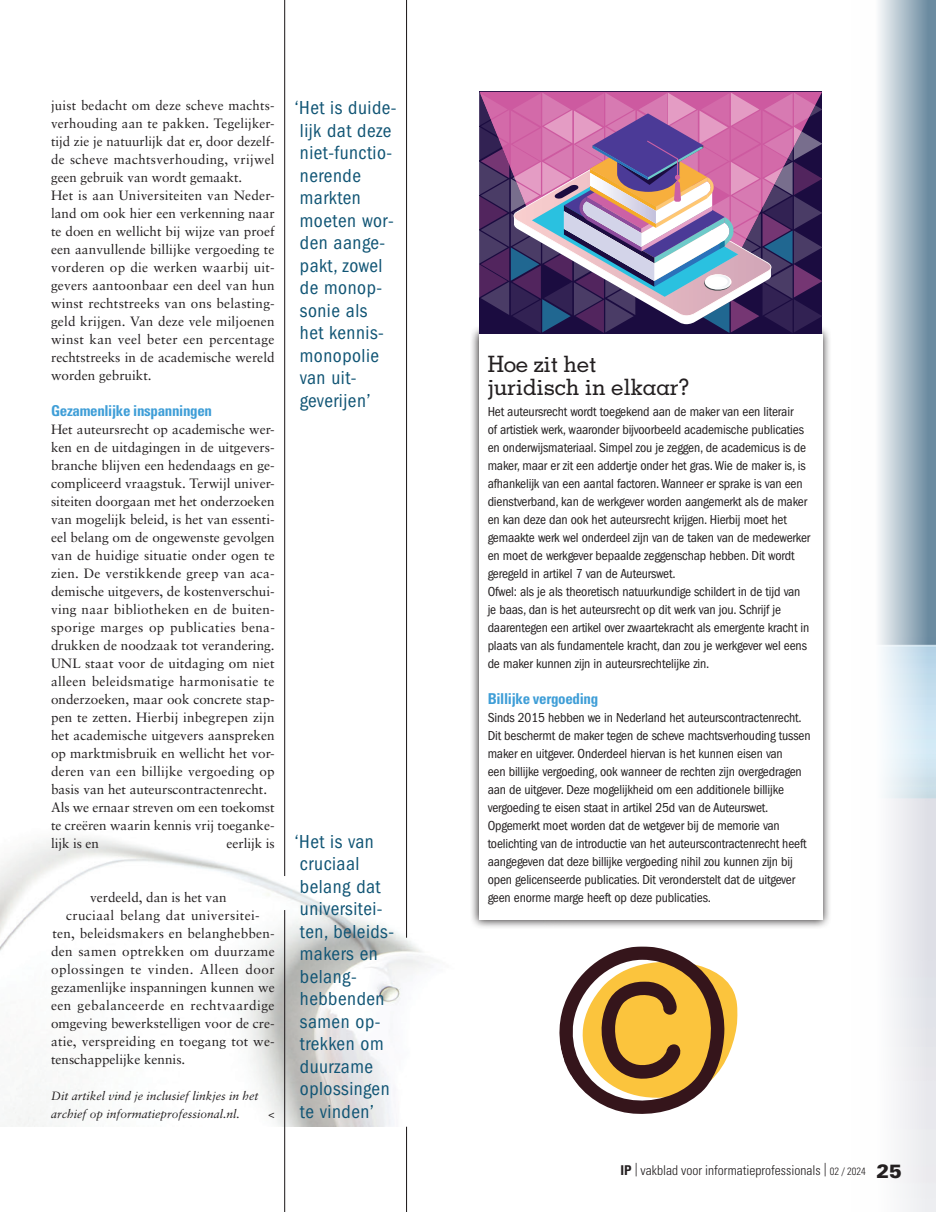
<style>
.page{position:relative;width:936px;height:1212px;background:#fff}
.page>*{position:absolute;margin:0;border:0;box-sizing:border-box;transform-origin:0 0}
.t1{font:500 22.5px/22.5px "Memphis";letter-spacing:-.01em;color:#231f20}
.t2{font:condensed 19.5px/22.5px "Franklin Gothic";letter-spacing:.025em;color:#115575}
.t3{font:700 condensed 15px "Univers";letter-spacing:-.025em;color:#3f9ed7}
.t4{font:13.5px/18px "Sabon";letter-spacing:.005em;color:#231f20}
.t5{font:condensed 13.5px/18px "Franklin Gothic";letter-spacing:-.01em;color:#231f20}
.t6{font:13.5px "Sabon";letter-spacing:.025em;color:#231f20}
.t7{font:300 condensed 13.5px "Univers";color:#231f20}
.t8{font:13.5px "Sabon";letter-spacing:.03em;color:#231f20}
.t9{font:13.5px "Sabon";letter-spacing:.035em;color:#231f20}
.t10{font:italic 12px/18px "Sabon";color:#231f20}
.s1{font-weight:700}
.s2{font-size:10.5px}
.s3{font-weight:900;font-stretch:normal;font-size:19.2px}
</style>
<div class="page">
<img style="left:0;top:93px;width:428px;height:1034px">
<img style="left:878px;top:0;width:57px;height:1212px">
<hr style="left:284px;top:0;width:1px;height:876px;background:#231f20">
<hr style="left:284px;top:910px;width:1px;height:302px;background:#231f20">
<hr style="left:406px;top:0;width:1px;height:938px;background:#231f20">
<hr style="left:406px;top:1127px;width:1px;height:85px;background:#231f20">
<svg style="left:471px;top:328px;width:359px;height:600px"></svg>
<div style="left:479px;top:334px;width:343px;height:586px;background:#fff"></div>
<svg style="left:479px;top:93px;width:344px;height:240px;background:#8d6993"></svg>
<svg style="left:559px;top:946px;width:178px;height:168px"></svg>
<p class="t4" style="left:51px;top:96px;width:225px">juist bedacht om deze scheve machts&shy;verhouding aan te pakken. Tegelijker&shy;tijd zie je natuurlijk dat er, door dezelf&shy;de scheve machtsverhouding, vrijwel geen gebruik van wordt gemaakt.<br>Het is aan Universiteiten van Neder&shy;land om ook hier een verkenning naar te doen en wellicht bij wijze van proef een aanvullende billijke vergoeding te vorderen op die werken waarbij uit&shy;gevers aantoonbaar een deel van hun winst rechtstreeks van ons belasting&shy;geld krijgen. Van deze vele miljoenen winst kan veel beter een percentage rechtstreeks in de academische wereld worden gebruikt.</p>
<p class="t3" style="left:51px;top:401px;width:162px">Gezamenlijke inspanningen</p>
<p class="t4" style="left:51px;top:420px;width:225px">Het auteursrecht op academische wer&shy;ken en de uitdagingen in de uitgevers&shy;branche blijven een hedendaags en ge&shy;compliceerd vraagstuk. Terwijl univer&shy;siteiten doorgaan met het onderzoeken van mogelijk beleid, is het van essenti&shy;eel belang om de ongewenste gevolgen van de huidige situatie onder ogen te zien. De verstikkende greep van aca&shy;demische uitgevers, de kostenverschui&shy;ving naar bibliotheken en de buiten&shy;sporige marges op publicaties bena&shy;drukken de noodzaak tot verandering.<br>UNL staat voor de uitdaging om niet alleen beleidsmatige harmonisatie te onderzoeken, maar ook concrete stap&shy;pen te zetten. Hierbij inbegrepen zijn het academische uitgevers aanspreken op marktmisbruik en wellicht het vor&shy;deren van een billijke vergoeding op basis van het auteurscontractenrecht.<br>Als we ernaar streven om een toekomst te creëren waarin kennis vrij toeganke&shy;lijk is en</p>
<p class="t4" style="left:227px;top:834px;width:50px">eerlijk is</p>
<p class="t4" style="left:90px;top:888px;width:138px">verdeeld, dan is het van</p>
<p class="t6" style="left:66px;top:907px;width:195px">cruciaal belang dat universitei-</p>
<p class="t4" style="left:53px;top:924px;width:223px">ten, beleidsmakers en belanghebben-</p>
<p class="t6" style="left:51px;top:943px;width:225px">den samen optrekken om duurzame</p>
<p class="t9" style="left:51px;top:961px;width:225px">oplossingen te vinden. Alleen door</p>
<p class="t4" style="left:51px;top:978px;width:225px">gezamenlijke inspanningen kunnen we</p>
<p class="t8" style="left:51px;top:997px;width:225px">een gebalanceerde en rechtvaardige</p>
<p class="t4" style="left:51px;top:1014px;width:225px">omgeving bewerkstelligen voor de cre-</p>
<p class="t4" style="left:51px;top:1032px;width:225px">atie, verspreiding en toegang tot we-</p>
<p class="t4" style="left:51px;top:1050px;width:136px">tenschappelijke kennis.</p>
<p class="t10" style="left:51px;top:1086px;width:209px">Dit artikel vind je inclusief linkjes in het archief op informatieprofessional.nl.</p>
<p class="t10" style="left:268px;top:1104px;width:8px">&lt;</p>
<h2 class="t2" style="left:295px;top:96px;width:103px">‘Het is duide&shy;lijk dat deze niet-functio&shy;nerende markten moeten wor&shy;den aange&shy;pakt, zowel de monop&shy;sonie als<br>het kennis&shy;monopolie van uit&shy;geverijen’</h2>
<h2 class="t2" style="left:295px;top:830px;width:101px">‘Het is van cruciaal belang dat universitei&shy;ten, beleids&shy;makers en belang&shy;hebbenden samen op&shy;trekken om duurzame oplossingen te vinden’</h2>
<h1 class="t1" style="left:487px;top:353px;width:203px">Hoe zit het juridisch in elkaar?</h1>
<p class="t5" style="left:487px;top:402px;width:324px">Het auteursrecht wordt toegekend aan de maker van een literair<br>of artistiek werk, waaronder bijvoorbeeld academische publicaties en onderwijsmateriaal. Simpel zou je zeggen, de academicus is de maker, maar er zit een addertje onder het gras. Wie de maker is, is afhankelijk van een aantal factoren. Wanneer er sprake is van een dienstverband, kan de werkgever worden aangemerkt als de maker en kan deze dan ook het auteursrecht krijgen. Hierbij moet het gemaakte werk wel onderdeel zijn van de taken van de medewerker en moet de werkgever bepaalde zeggenschap hebben. Dit wordt geregeld in artikel 7 van de Auteurswet.<br>Ofwel: als je als theoretisch natuurkundige schildert in de tijd van je baas, dan is het auteursrecht op dit werk van jou. Schrijf je daarentegen een artikel over zwaartekracht als emergente kracht in plaats van als fundamentele kracht, dan zou je werkgever wel eens de maker kunnen zijn in auteursrechtelijke zin.</p>
<p class="t3" style="left:487px;top:689px;width:112px">Billijke vergoeding</p>
<p class="t5" style="left:487px;top:708px;width:324px">Sinds 2015 hebben we in Nederland het auteurs contracten recht.<br>Dit beschermt de maker tegen de scheve machtsverhouding tussen maker en uitgever. Onderdeel hiervan is het kunnen eisen van<br>een billijke vergoeding, ook wanneer de rechten zijn overgedragen aan de uitgever. Deze mogelijkheid om een additionele billijke vergoeding te eisen staat in artikel 25d van de Auteurswet.<br>Opgemerkt moet worden dat de wetgever bij de memorie van toelichting van de introductie van het auteurscontractenrecht heeft aangegeven dat deze billijke vergoeding nihil zou kunnen zijn bij open gelicenseerde publicaties. Dit veronderstelt dat de uitgever geen enorme marge heeft op deze publicaties.</p>
<p class="t7" style="left:620px;top:1162px;width:283px"><span class="s1">IP</span> | vakblad voor informatieprofessionals | <span class="s2">02 / 2024</span> <span class="s3">25</span></p>
</div>
